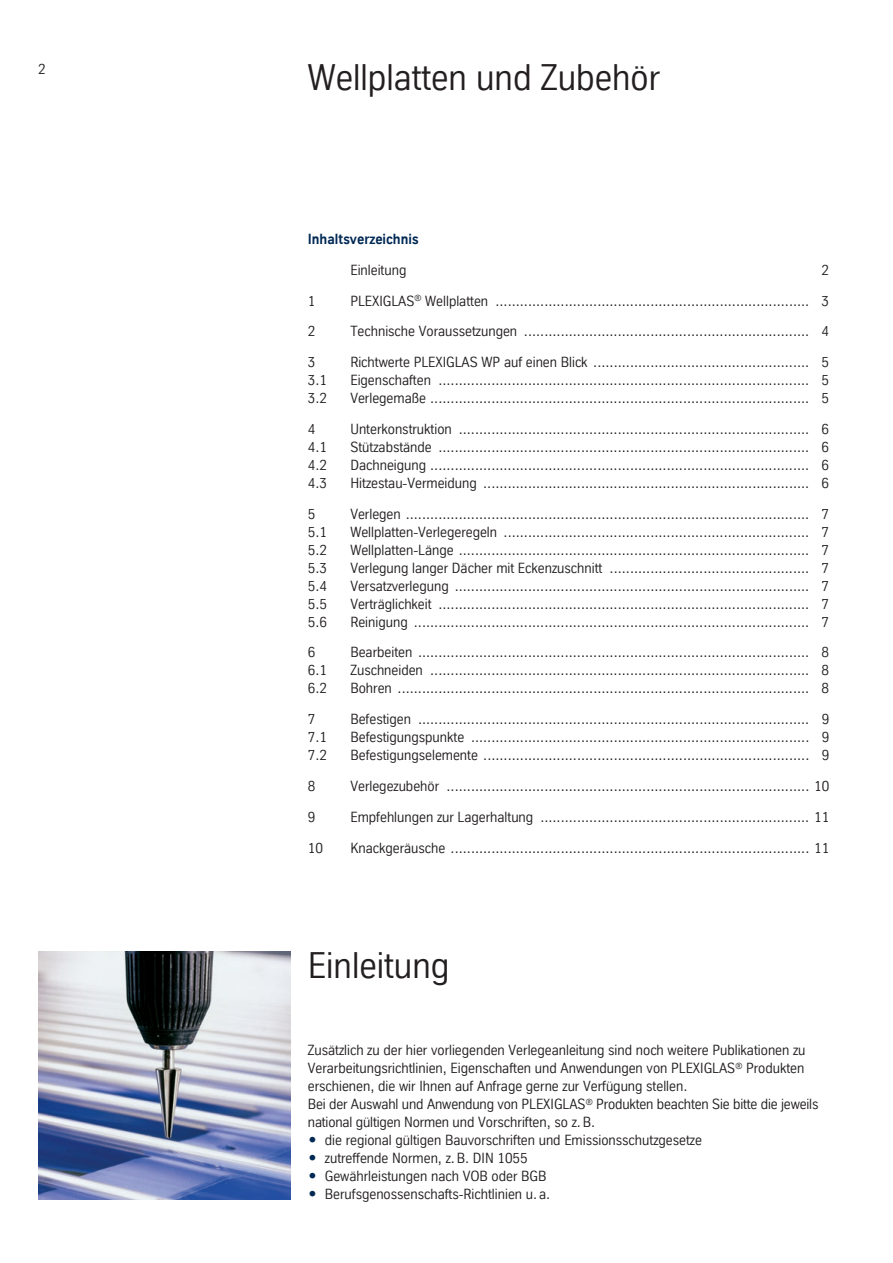
<style>
.page{position:relative;width:893px;height:1263px;background:#fff}
.page>*{position:absolute;margin:0;border:0;box-sizing:border-box;transform-origin:0 0}
.t1{font:36px "TK Type";color:#231f20}
.t2{font:14.25px/18px "TK Type";color:#231f20}
.t3{font:700 14.25px "TK Type";color:#002954}
.s1{font-family:"European Pi Three";color:#002954}
</style>
<div class="page">
<img style="left:38px;top:951px;width:252px;height:248px">
<p class="t2" style="left:38px;top:60px;width:9px">2</p>
<h1 class="t1" style="left:308px;top:57px;width:354px">Wellplatten und Zubehör</h1>
<p class="t3" style="left:308px;top:231px;width:113px">Inhaltsverzeichnis</p>
<p class="t2" style="left:350px;top:261px;width:58px">Einleitung</p>
<p class="t2" style="left:822px;top:261px;width:9px">2</p>
<p class="t2" style="left:308px;top:292px;width:9px">1</p>
<p class="t2" style="left:350px;top:292px;width:480px">PLEXIGLAS<sup>®</sup> Wellplatten ............................................................................. 3</p>
<p class="t2" style="left:308px;top:322px;width:9px">2</p>
<p class="t2" style="left:350px;top:322px;width:480px">Technische Voraussetzungen ...................................................................... 4</p>
<p class="t2" style="left:308px;top:353px;width:9px">3</p>
<p class="t2" style="left:350px;top:353px;width:480px">Richtwerte PLEXIGLAS WP auf einen Blick ..................................................... 5</p>
<p class="t2" style="left:308px;top:371px;width:21px">3.1</p>
<p class="t2" style="left:350px;top:371px;width:480px">Eigenschaften ........................................................................................... 5</p>
<p class="t2" style="left:308px;top:389px;width:21px">3.2</p>
<p class="t2" style="left:350px;top:389px;width:480px">Verlegemaße ............................................................................................. 5</p>
<p class="t2" style="left:308px;top:420px;width:9px">4</p>
<p class="t2" style="left:350px;top:420px;width:480px">Unterkonstruktion ...................................................................................... 6</p>
<p class="t2" style="left:308px;top:438px;width:21px">4.1</p>
<p class="t2" style="left:350px;top:438px;width:480px">Stützabstände ........................................................................................... 6</p>
<p class="t2" style="left:308px;top:456px;width:21px">4.2</p>
<p class="t2" style="left:350px;top:456px;width:480px">Dachneigung ............................................................................................. 6</p>
<p class="t2" style="left:308px;top:474px;width:21px">4.3</p>
<p class="t2" style="left:350px;top:474px;width:480px">Hitzestau-Vermeidung ................................................................................ 6</p>
<p class="t2" style="left:308px;top:505px;width:9px">5</p>
<p class="t2" style="left:350px;top:505px;width:480px">Verlegen ................................................................................................... 7</p>
<p class="t2" style="left:308px;top:523px;width:21px">5.1</p>
<p class="t2" style="left:350px;top:523px;width:480px">Wellplatten-Verlegeregeln ........................................................................... 7</p>
<p class="t2" style="left:308px;top:541px;width:21px">5.2</p>
<p class="t2" style="left:350px;top:541px;width:480px">Wellplatten-Länge ...................................................................................... 7</p>
<p class="t2" style="left:308px;top:559px;width:21px">5.3</p>
<p class="t2" style="left:350px;top:559px;width:480px">Verlegung langer Dächer mit Eckenzuschnitt ................................................. 7</p>
<p class="t2" style="left:308px;top:577px;width:21px">5.4</p>
<p class="t2" style="left:350px;top:577px;width:480px">Versatzverlegung ....................................................................................... 7</p>
<p class="t2" style="left:308px;top:595px;width:21px">5.5</p>
<p class="t2" style="left:350px;top:595px;width:480px">Verträglichkeit ........................................................................................... 7</p>
<p class="t2" style="left:308px;top:613px;width:21px">5.6</p>
<p class="t2" style="left:350px;top:613px;width:480px">Reinigung ................................................................................................. 7</p>
<p class="t2" style="left:308px;top:643px;width:9px">6</p>
<p class="t2" style="left:350px;top:643px;width:480px">Bearbeiten ................................................................................................ 8</p>
<p class="t2" style="left:308px;top:661px;width:21px">6.1</p>
<p class="t2" style="left:350px;top:661px;width:480px">Zuschneiden ............................................................................................. 8</p>
<p class="t2" style="left:308px;top:679px;width:21px">6.2</p>
<p class="t2" style="left:350px;top:679px;width:480px">Bohren ..................................................................................................... 8</p>
<p class="t2" style="left:308px;top:710px;width:9px">7</p>
<p class="t2" style="left:350px;top:710px;width:480px">Befestigen ................................................................................................ 9</p>
<p class="t2" style="left:308px;top:728px;width:21px">7.1</p>
<p class="t2" style="left:350px;top:728px;width:480px">Befestigungspunkte ................................................................................... 9</p>
<p class="t2" style="left:308px;top:746px;width:21px">7.2</p>
<p class="t2" style="left:350px;top:746px;width:480px">Befestigungselemente ................................................................................ 9</p>
<p class="t2" style="left:308px;top:777px;width:9px">8</p>
<p class="t2" style="left:350px;top:777px;width:480px">Verlegezubehör ......................................................................................... 10</p>
<p class="t2" style="left:308px;top:808px;width:9px">9</p>
<p class="t2" style="left:350px;top:808px;width:480px">Empfehlungen zur Lagerhaltung .................................................................. 11</p>
<p class="t2" style="left:308px;top:838px;width:17px">10</p>
<p class="t2" style="left:350px;top:838px;width:480px">Knackgeräusche ........................................................................................ 11</p>
<h1 class="t1" style="left:308px;top:945px;width:143px">Einleitung</h1>
<p class="t2" style="left:308px;top:1041px;width:512px">Zusätzlich zu der hier vorliegenden Verlegeanleitung sind noch weitere Publikationen zu Verarbeitungsrichtlinien, Eigenschaften und Anwendungen von PLEXIGLAS<sup>®</sup> Produkten erschienen, die wir Ihnen auf Anfrage gerne zur Verfügung stellen.<br>Bei der Auswahl und Anwendung von PLEXIGLAS<sup>®</sup> Produkten beachten Sie bitte die jeweils national gültigen Normen und Vorschriften, so z.B.<br><span class="s1">O</span> die regional gültigen Bauvorschriften und Emissionsschutzgesetze<br><span class="s1">O</span> zutreffende Normen, z.B. DIN 1055<br><span class="s1">O</span> Gewährleistungen nach VOB oder BGB<br><span class="s1">O</span> Berufsgenossenschafts-Richtlinien u. a.</p>
</div>
